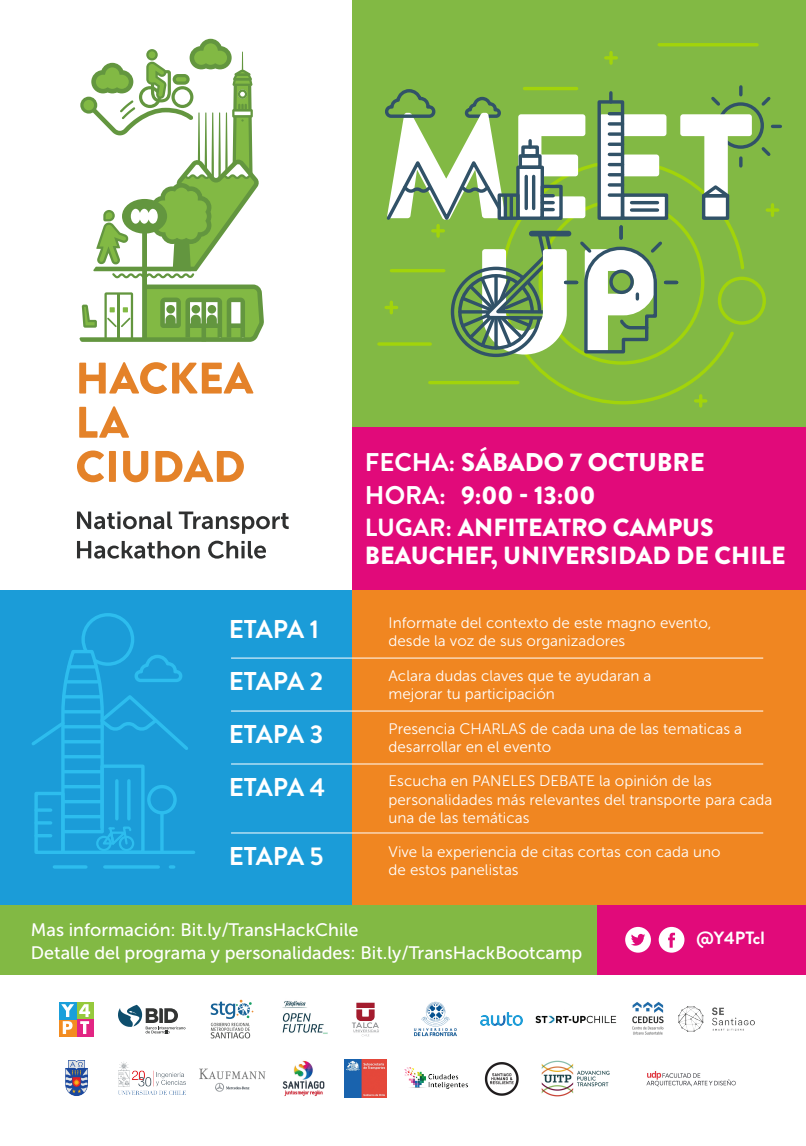
<style>
.page{position:relative;width:806px;height:1146px;background:#fff}
.page>*{position:absolute;margin:0;border:0;box-sizing:border-box;transform-origin:0 0}
.t1{font:700 25.72px/52.8px "Brandon Grotesque";letter-spacing:-.02em;color:#fff}
.t2{font:900 25.6px "Brandon Grotesque";color:#fff}
.t3{font:900 24.8px/28px "Brandon Grotesque";color:#fff}
.t4{font:18px "Museo Sans 500";color:#fff}
.t5{font:700 17.76px "Brandon Grotesque";color:#fff}
.t6{font:15.2px/18.2px "Museo Sans 300";color:#fff}
.s1{font-weight:700}
</style>
<div class="page">
<div style="left:352px;top:0;width:453px;height:432px;background:#82b944"></div>
<div style="left:0;top:590px;width:352px;height:315px;background:#1b9cd8"></div>
<div style="left:352px;top:590px;width:453px;height:315px;background:#f08621"></div>
<div style="left:352px;top:427px;width:453px;height:162px;background:#e10a7a"></div>
<div style="left:0;top:905px;width:597px;height:69px;background:#82b944"></div>
<div style="left:597px;top:905px;width:208px;height:69px;background:#e10a7a"></div>
<svg style="left:625px;top:926px;width:25px;height:26px"></svg>
<svg style="left:658px;top:926px;width:26px;height:26px"></svg>
<svg style="left:499px;top:355px;width:222px;height:50px"></svg>
<div style="left:717px;top:102px;width:46px;height:47px;border:3px solid #315268;border-radius:50%"></div>
<div style="left:717px;top:276px;width:48px;height:49px;border:3px solid #a2d40a;border-radius:50%"></div>
<hr style="left:429px;top:381px;width:88px;height:3px;background:#a2d40a">
<hr style="left:658px;top:43px;width:98px;height:3px;background:#a2d40a">
<hr style="left:378px;top:342px;width:52px;height:3px;background:#a2d40a">
<svg style="left:698px;top:396px;width:4px;height:10px"></svg>
<svg style="left:695px;top:399px;width:10px;height:3px"></svg>
<svg style="left:609px;top:53px;width:3px;height:10px"></svg>
<svg style="left:605px;top:56px;width:11px;height:4px"></svg>
<svg style="left:770px;top:205px;width:3px;height:10px"></svg>
<svg style="left:766px;top:208px;width:11px;height:4px"></svg>
<hr style="left:64px;top:850px;width:129px;height:3px;background:#2dbdee">
<svg style="left:31px;top:613px;width:160px;height:241px"></svg>
<hr style="left:160px;top:813px;width:3px;height:39px;background:#2dbdee">
<div style="left:147px;top:784px;width:30px;height:30px;border:3px solid #2dbdee;border-radius:50%"></div>
<hr style="left:54px;top:865px;width:32px;height:3px;background:#2dbdee">
<hr style="left:105px;top:865px;width:53px;height:3px;background:#2dbdee">
<svg style="left:170px;top:865px;width:4px;height:3px"></svg>
<svg style="left:77px;top:511px;width:211px;height:22px"></svg>
<svg style="left:77px;top:362px;width:176px;height:120px"></svg>
<svg style="left:79px;top:39px;width:185px;height:303px"></svg>
<svg style="left:772px;top:125px;width:7px;height:3px"></svg>
<svg style="left:761px;top:97px;width:10px;height:9px"></svg>
<svg style="left:761px;top:147px;width:10px;height:9px"></svg>
<svg style="left:383px;top:87px;width:368px;height:268px"></svg>
<hr style="left:231px;top:657px;width:531px;height:1px;background:#fff">
<hr style="left:231px;top:710px;width:531px;height:1px;background:#fff">
<hr style="left:231px;top:763px;width:531px;height:1px;background:#fff">
<hr style="left:231px;top:832px;width:531px;height:1px;background:#fff">
<svg style="left:210px;top:999px;width:43px;height:39px"></svg>
<svg style="left:118px;top:1004px;width:67px;height:29px"></svg>
<div style="left:76px;top:1001px;width:17px;height:17px;background:#96c93c"></div>
<div style="left:76px;top:1018px;width:17px;height:17px;background:#e22583"></div>
<svg style="left:59px;top:1018px;width:17px;height:17px"></svg>
<div style="left:59px;top:1001px;width:17px;height:17px;background:#1a9fda"></div>
<svg style="left:61px;top:1003px;width:29px;height:30px"></svg>
<img style="left:282px;top:1001px;width:46px;height:33px">
<img style="left:118px;top:1062px;width:67px;height:32px">
<img style="left:480px;top:1012px;width:42px;height:13px">
<img style="left:65px;top:1060px;width:23px;height:36px">
<img style="left:199px;top:1068px;width:67px;height:24px">
<img style="left:352px;top:1002px;width:27px;height:35px">
<img style="left:414px;top:1001px;width:43px;height:35px">
<img style="left:344px;top:1059px;width:42px;height:38px">
<img style="left:404px;top:1067px;width:63px;height:21px">
<img style="left:541px;top:1060px;width:69px;height:37px">
<img style="left:535px;top:1015px;width:82px;height:9px">
<img style="left:632px;top:1002px;width:32px;height:33px">
<img style="left:646px;top:1071px;width:90px;height:16px">
<img style="left:678px;top:1006px;width:76px;height:25px">
<img style="left:282px;top:1060px;width:43px;height:36px">
<img style="left:484px;top:1062px;width:35px;height:34px">
<h2 class="t2" style="left:365px;top:444px;width:341px"><span class="s1">FECHA:</span> SÁBADO 7 OCTUBRE</h2>
<h1 class="t1" style="left:228px;top:603px;width:98px">ETAPA 1<br>ETAPA 2<br>ETAPA 3<br>ETAPA 4</h1>
<h1 class="t1" style="left:228px;top:830px;width:96px">ETAPA 5</h1>
<h2 class="t2" style="left:365px;top:477px;width:232px"><span class="s1">HORA:</span> 9:00 - 13:00</h2>
<h3 class="t3" style="left:365px;top:513px;width:422px"><span class="s1">LUGAR:</span> ANFITEATRO CAMPUS<br>BEAUCHEF, UNIVERSIDAD DE CHILE</h3>
<p class="t6" style="left:388px;top:614px;width:324px">Informate del contexto de este magno evento, desde la voz de sus organizadores</p>
<p class="t6" style="left:388px;top:666px;width:264px">Aclara dudas claves que te ayudaran a mejorar tu participación</p>
<p class="t6" style="left:388px;top:719px;width:355px">Presencia CHARLAS de cada una de las tematicas a desarrollar en el evento</p>
<p class="t6" style="left:388px;top:771px;width:385px">Escucha en PANELES DEBATE la opinión de las personalidades más relevantes del transporte para cada una de las temáticas</p>
<p class="t6" style="left:388px;top:842px;width:333px">Vive la experiencia de citas cortas con cada uno de estos panelistas</p>
<p class="t4" style="left:31px;top:920px;width:329px">Mas información: Bit.ly/TransHackChile</p>
<p class="t5" style="left:696px;top:925px;width:70px">@Y4PTcl</p>
<p class="t4" style="left:31px;top:943px;width:552px">Detalle del programa y personalidades: Bit.ly/TransHackBootcamp</p>
</div>
